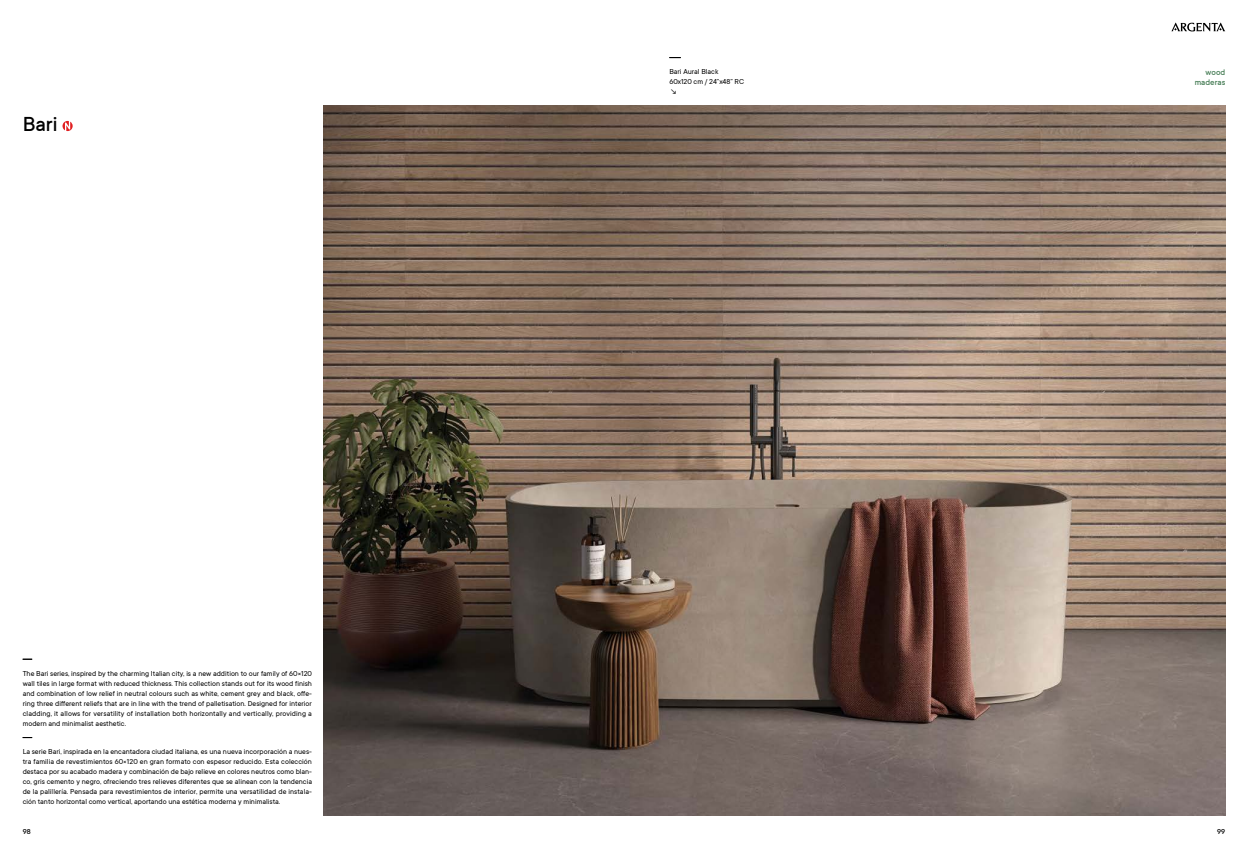
<style>
.page{position:relative;width:1248px;height:851px;background:#fff}
.page>*{position:absolute;margin:0;border:0;box-sizing:border-box;transform-origin:0 0}
.t1{font:500 22.5px "TT Commons";color:#000}
.t2{font:500 9px/10px "TT Commons";color:#437b53;text-align:right}
.t3{font:8px/10px "TT Commons";color:#000;text-align:justify}
.t4{font:500 8px "TT Commons";color:#000}
</style>
<div class="page">
<svg style="left:62px;top:121px;width:11px;height:10px"></svg>
<img style="left:323px;top:106px;width:902px;height:709px">
<svg style="left:1171px;top:22px;width:54px;height:10px"></svg>
<h1 class="t1" style="left:23px;top:112px;width:36px">Bari</h1>
<p class="t3" style="left:23px;top:668px;width:291px">The Bari series, inspired by the charming Italian city, is a new addition to our family of 60×120 wall tiles in large format with reduced thickness. This collection stands out for its wood finish and combination of low relief in neutral colours such as white, cement grey and black, offe&shy;ring three different reliefs that are in line with the trend of palletisation. Designed for interior cladding, it allows for versatility of installation both horizontally and vertically, providing a modern and minimalist aesthetic.</p>
<p class="t3" style="left:23px;top:747px;width:291px">La serie Bari, inspirada en la encantadora ciudad italiana, es una nueva incorporación a nues&shy;tra familia de revestimientos 60×120 en gran formato con espesor reducido. Esta colección destaca por su acabado madera y combinación de bajo relieve en colores neutros como blan&shy;co, gris cemento y negro, ofreciendo tres relieves diferentes que se alinean con la tendencia de la palillería. Pensada para revestimientos de interior, permite una versatilidad de instala&shy;ción tanto horizontal como vertical, aportando una estética moderna y minimalista.</p>
<p class="t3" style="left:669px;top:67px;width:76px;text-align:left">Bari Aural Black<br>60x120 cm / 24”x48” RC ↘</p>
<p class="t2" style="left:1194px;top:67px;width:32px">wood maderas</p>
<p class="t4" style="left:23px;top:826px;width:9px">98</p>
<p class="t4" style="left:1217px;top:826px;width:9px">99</p>
</div>
